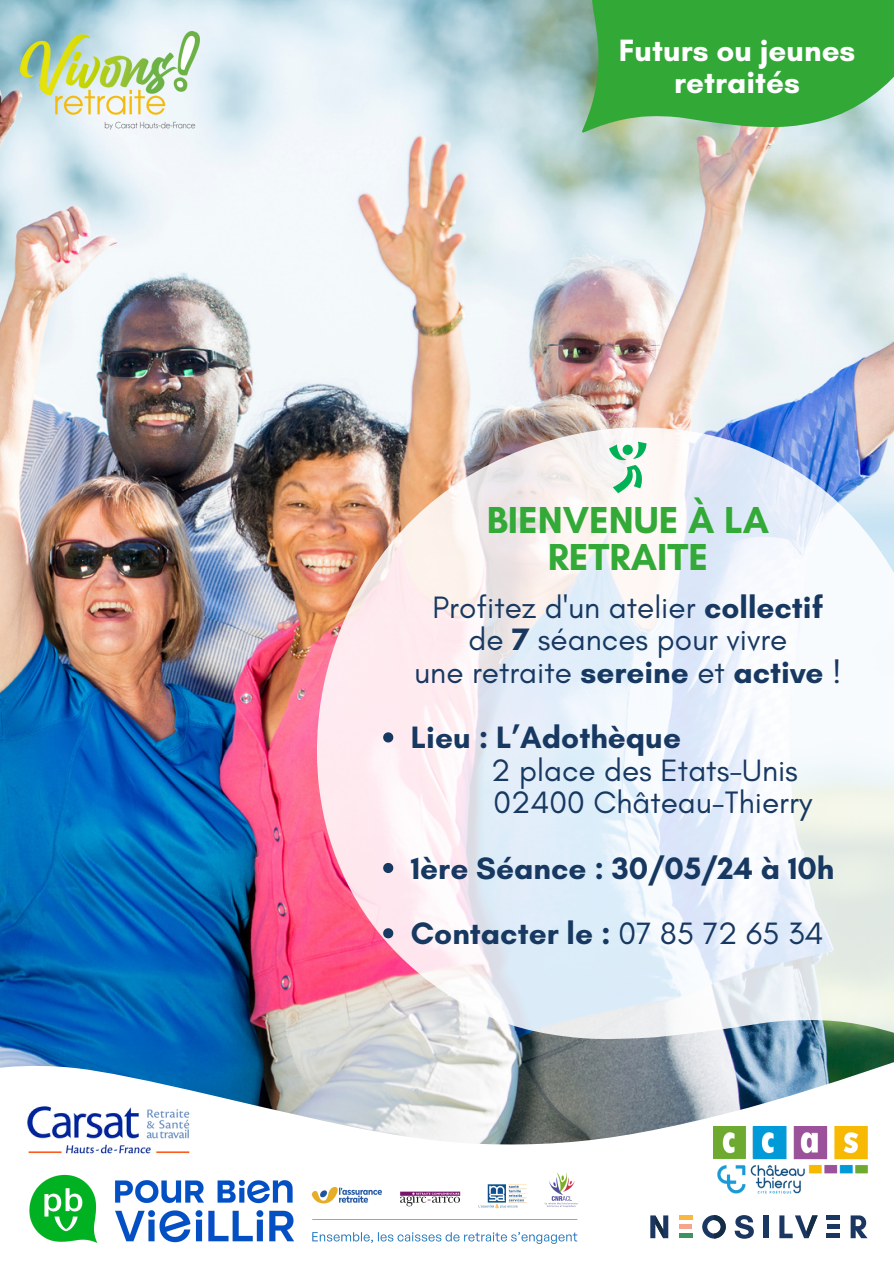
<style>
.page{position:relative;width:894px;height:1264px;background:#fff}
.page>*{position:absolute;margin:0;border:0;box-sizing:border-box;transform-origin:0 0}
.t1{font:700 38.25px/37.2px "Glacial Indifference";color:#33a938;text-align:center}
.t2{font:31.5px "Glacial Indifference";color:#173861}
.t3{font:700 31.5px "Glacial Indifference";color:#173861}
.t4{font:700 31.35px/32.7px "Glacial Indifference";color:#fff;text-align:center}
.s1{font-weight:700}
.s2{font-weight:400}
</style>
<div class="page">
<img style="left:0;top:0;width:893px;height:1060px">
<svg style="left:0;top:1060px;width:893px;height:179px"></svg>
<svg style="left:317px;top:427px;width:576px;height:621px"></svg>
<svg style="left:582px;top:0;width:311px;height:133px;background:#45ae4b"></svg>
<svg style="left:609px;top:441px;width:37px;height:52px"></svg>
<svg style="left:734px;top:1215px;width:19px;height:23px"></svg>
<div style="left:763px;top:1215px;width:5px;height:23px;background:#1b3761"></div>
<svg style="left:850px;top:1215px;width:17px;height:23px"></svg>
<div style="left:678px;top:1233px;width:14px;height:5px;background:#3e9363"></div>
<hr style="left:678px;top:1215px;width:14px;height:4px;background:#fab841">
<hr style="left:678px;top:1224px;width:13px;height:4px;background:#f5a58d">
<div style="left:826px;top:1233px;width:13px;height:5px;background:#1b3761"></div>
<hr style="left:826px;top:1215px;width:13px;height:4px;background:#1b3761">
<hr style="left:826px;top:1224px;width:13px;height:4px;background:#1b3761">
<svg style="left:779px;top:1215px;width:38px;height:23px"></svg>
<svg style="left:650px;top:1215px;width:18px;height:23px"></svg>
<svg style="left:702px;top:1215px;width:23px;height:23px"></svg>
<img style="left:0;top:1150px;width:606px;height:94px">
<img style="left:21px;top:31px;width:179px;height:98px">
<img style="left:713px;top:1126px;width:154px;height:71px">
<svg style="left:383px;top:732px;width:10px;height:10px"></svg>
<svg style="left:383px;top:863px;width:10px;height:10px"></svg>
<svg style="left:383px;top:928px;width:10px;height:10px"></svg>
<img style="left:20px;top:1099px;width:179px;height:67px">
<p class="t4" style="left:618px;top:33px;width:238px">Futurs ou jeunes retraités</p>
<p class="t1" style="left:486px;top:500px;width:284px">BIENVENUE À LA<br>RETRAITE</p>
<p class="t2" style="left:432px;top:587px;width:392px">Profitez d'un atelier <span class="s1">collectif</span></p>
<p class="t2" style="left:468px;top:620px;width:320px">de <span class="s1">7</span> séances pour vivre</p>
<p class="t2" style="left:414px;top:653px;width:428px">une retraite <span class="s1">sereine</span> et <span class="s1">active</span> !</p>
<p class="t3" style="left:411px;top:718px;width:271px">Lieu : L’Adothèque</p>
<p class="t2" style="left:491px;top:750px;width:308px">2 place des Etats-Unis</p>
<p class="t2" style="left:493px;top:783px;width:320px">02400 Château-Thierry</p>
<p class="t3" style="left:411px;top:848px;width:425px">1ère Séance : 30/05/24 à 10h</p>
<p class="t3" style="left:411px;top:914px;width:414px">Contacter le : <span class="s2">07 85 72 65 34</span></p>
</div>
